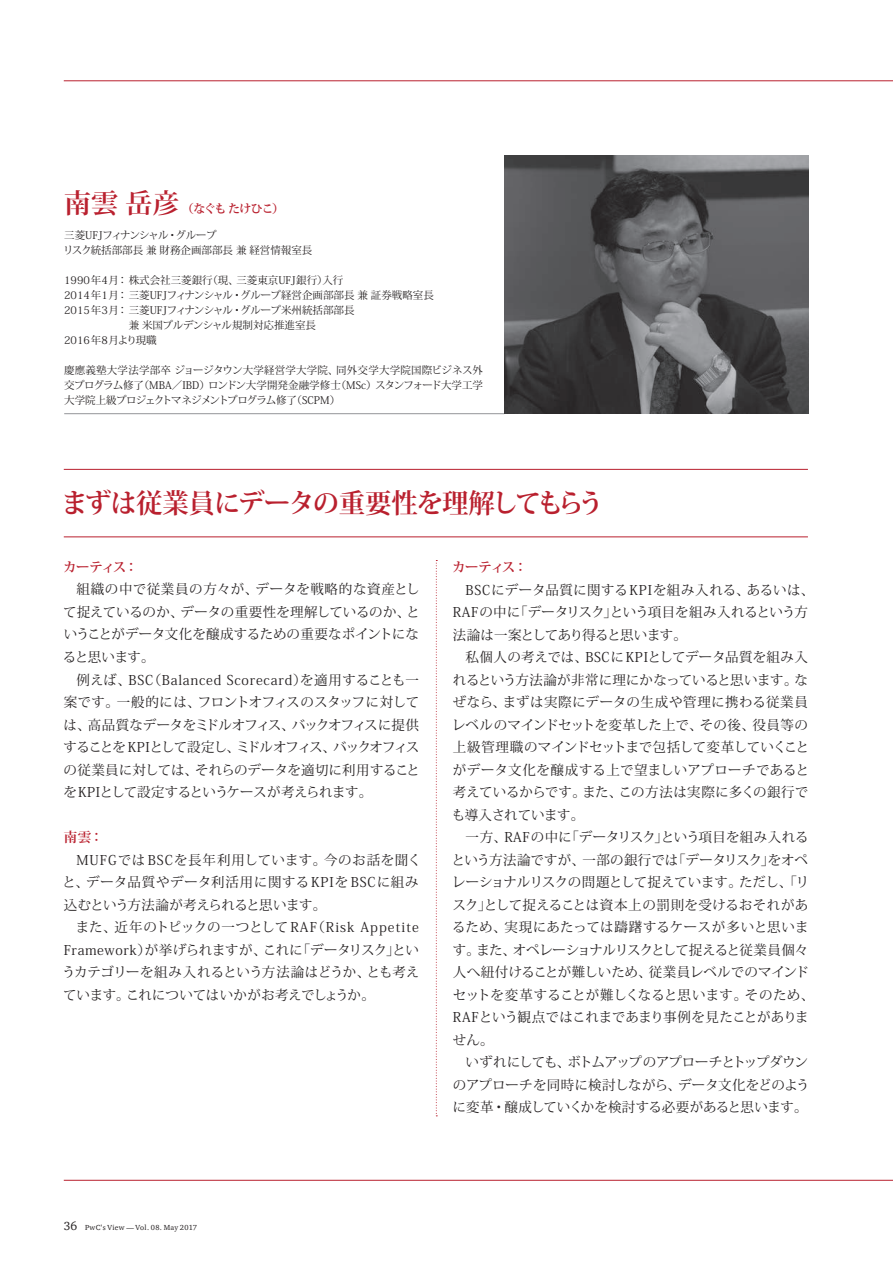
<style>
.page{position:relative;width:893px;height:1263px;background:#fff}
.page>*{position:absolute;margin:0;border:0;box-sizing:border-box;transform-origin:0 0}
.名前{font:700 27px "Koz Min Pro";letter-spacing:-.04em;color:#b9202e}
.本文9_インデント{font:13.5px/22.5px "Koz Min Pro";color:#231f20;text-align:justify}
.本文9_インデント-2{font:13.5px/22.5px "Koz Min Pro";letter-spacing:-.02em;color:#231f20}
.本文9_インデント-3{font:13.5px/22.5px "Koz Min Pro";letter-spacing:.04em;color:#231f20}
.t1{font:700 13.5px "Koz Min Pro";letter-spacing:-.03em;color:#b9202e}
.名前-2{font:700 12px "Koz Min Pro";letter-spacing:-.09em;color:#b9202e}
.文中囲み本文{font:10.5px/15px "Koz Min Pro";color:#231f20;text-align:justify}
.文中囲み本文-2{font:10.5px "Koz Min Pro";letter-spacing:-.04em;color:#231f20}
.t2{font:7.5px "ITC Charter Com";letter-spacing:.05em;color:#231f20}
.s1{font-size:12px}
</style>
<div class="page">
<hr style="left:64px;top:81px;width:829px;height:1px;background:#b9202e">
<svg style="left:436px;top:560px;width:1px;height:556px"></svg>
<hr style="left:64px;top:469px;width:744px;height:1px;background:#b9202e">
<hr style="left:64px;top:537px;width:744px;height:1px;background:#b9202e">
<hr style="left:64px;top:1180px;width:829px;height:1px;background:#b9202e">
<hr style="left:64px;top:413px;width:440px;height:1px;background:#939598">
<img style="left:504px;top:155px;width:304px;height:259px">
<p class="名前" style="left:64px;top:184px;width:117px">南雲 岳彦</p>
<p class="名前-2" style="left:182px;top:200px;width:104px">（なぐも たけひこ）</p>
<p class="文中囲み本文-2" style="left:64px;top:227px;width:154px">三菱UFJフィナンシャル・グループ</p>
<p class="文中囲み本文" style="left:63px;top:242px;width:251px">リスク統括部部長 兼 財務企画部部長 兼 経営情報室長</p>
<p class="文中囲み本文" style="left:64px;top:272px;width:281px">1990年4月：株式会社三菱銀行（現、三菱東京UFJ銀行）入行</p>
<p class="文中囲み本文" style="left:64px;top:287px;width:371px">2014年1月：三菱UFJフィナンシャル・グループ経営企画部部長 兼 証券戦略室長</p>
<p class="文中囲み本文" style="left:64px;top:302px;width:292px">2015年3月：三菱UFJフィナンシャル・グループ米州統括部部長</p>
<p class="文中囲み本文" style="left:129px;top:317px;width:189px">兼 米国プルデンシャル規制対応推進室長</p>
<p class="文中囲み本文" style="left:64px;top:332px;width:94px">2016年8月より現職</p>
<p class="文中囲み本文" style="left:64px;top:362px;width:420px">慶應義塾大学法学部卒 ジョージタウン大学経営学大学院、同外交学大学院国際ビジネス外交プログラム修了（MBA／IBD）ロンドン大学開発金融学修士（MSc）スタンフォード大学工学大学院上級プロジェクトマネジメントプログラム修了（SCPM）</p>
<p class="名前" style="left:62px;top:484px;width:544px">まずは従業員にデータの重要性を理解してもらう</p>
<p class="t1" style="left:63px;top:557px;width:76px">カーティス：</p>
<p class="本文9_インデント" style="left:63px;top:578px;width:358px;text-indent:14px">組織の中で従業員の方々が、データを戦略的な資産として捉えているのか、データの重要性を理解しているのか、ということがデータ文化を醸成するための重要なポイントになると思います。</p>
<p class="本文9_インデント" style="left:63px;top:668px;width:358px;text-indent:13px">例えば、BSC（Balanced Scorecard）を適用することも一案です。一般的には、フロントオフィスのスタッフに対しては、高品質なデータをミドルオフィス、バックオフィスに提供することを KPIとして設定し、ミドルオフィス、バックオフィスの従業員に対しては、それらのデータを適切に利用することをKPIとして設定するというケースが考えられます。</p>
<p class="t1" style="left:64px;top:827px;width:41px">南雲：</p>
<p class="本文9_インデント-3" style="left:62px;top:848px;width:360px;text-indent:14px">MUFGでは BSCを長年利用しています。今のお話を聞くと、データ品質やデータ利活用に関するKPIを BSCに組み込むという方法論が考えられると思います。</p>
<p class="本文9_インデント" style="left:62px;top:915px;width:359px;text-indent:13px">また、近年のトピックの一つとしてRAF（Risk Appetite Framework）が挙げられますが、これに「データリスク」というカテゴリーを組み入れるという方法論はどうか、とも考えています。これについてはいかがお考えでしょうか。</p>
<p class="t1" style="left:452px;top:557px;width:76px">カーティス：</p>
<p class="本文9_インデント" style="left:453px;top:578px;width:363px;text-align:left;text-indent:13px">BSCにデータ品質に関するKPIを組み入れる、あるいは、<br>RAFの中に「データリスク」という項目を組み入れるという方法論は一案としてあり得ると思います。</p>
<p class="本文9_インデント" style="left:452px;top:645px;width:358px;text-indent:14px">私個人の考えでは、BSCにKPIとしてデータ品質を組み入れるという方法論が非常に理にかなっていると思います。なぜなら、まずは実際にデータの生成や管理に携わる従業員レベルのマインドセットを変革した上で、その後、役員等の上級管理職のマインドセットまで包括して変革していくことがデータ文化を醸成する上で望ましいアプローチであると考えているからです。また、この方法は実際に多くの銀行でも導入されています。</p>
<p class="本文9_インデント" style="left:451px;top:825px;width:365px;text-align:left;text-indent:14px">一方、RAFの中に「データリスク」という項目を組み入れるという方法論ですが、一部の銀行では「データリスク」をオペレーショナルリスクの問題として捉えています。ただし、「リスク」として捉えることは資本上の罰則を受けるおそれがあるため、実現にあたっては躊躇するケースが多いと思います。また、オペレーショナルリスクとして捉えると従業員個々人へ紐付けることが難しいため、従業員レベルでのマインドセットを変革することが難しくなると思います。そのため、<br>RAFという観点ではこれまであまり事例を見たことがありません。</p>
<p class="本文9_インデント-2" style="left:453px;top:1050px;width:358px;text-indent:13px">いずれにしても、ボトムアップのアプローチとトップダウンのアプローチを同時に検討しながら、データ文化をどのように変革・醸成していくかを検討する必要があると思います。</p>
<p class="t2" style="left:64px;top:1223px;width:135px"><span class="s1">36</span> PwC’s View — Vol. 08. May 2017</p>
</div>
